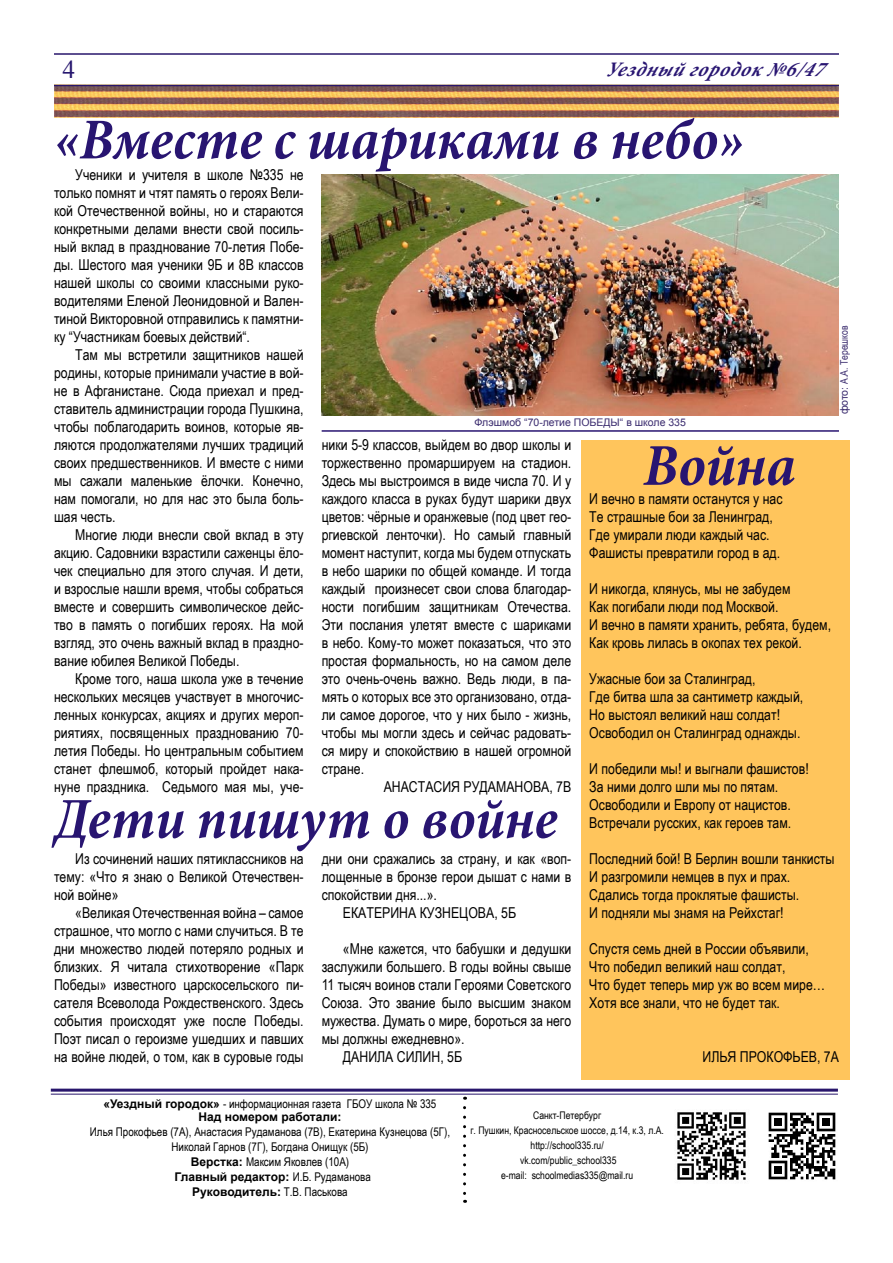
<style>
.page{position:relative;width:893px;height:1263px;background:#fff}
.page>*{position:absolute;margin:0;border:0;box-sizing:border-box;transform-origin:0 0}
.t1{font:italic 700 condensed 60px "Minion Pro";letter-spacing:-.005em;color:#281571}
.t2{font:italic 700 condensed 58.5px "Minion Pro";color:#281571}
.t3{font:25.5px "Times New Roman";color:#25156e}
.t4{font:italic 700 20.7px "Minion Pro";color:#291672;scale:.94 1}
.t5{font:15px/18px "Arial Narrow";color:#000}
.t6{font:12px/15px "Arial Narrow";color:#000;text-align:center}
.t7{font:700 12px/15px "Arial";color:#000;text-align:center}
.t8{font:10.5px/15px "Arial Narrow";color:#000;text-align:center}
.t9{font:10.5px "Arial";color:#3a2b6e}
.t10{font:10.5px "Arial Narrow";color:#3a2b6e}
.s1{font-family:"Arial"}
.s2{font-family:"Arial";font-weight:700}
.s3{font-family:"Arial Narrow";font-weight:400}
</style>
<div class="page">
<img style="left:54px;top:86px;width:785px;height:31px">
<div style="left:581px;top:440px;width:268px;height:639px;background:#ffc55c"></div>
<hr style="left:54px;top:53px;width:785px;height:2px;background:#28166c">
<hr style="left:54px;top:85px;width:785px;height:1px;background:#28166c">
<svg style="left:60px;top:54px;width:17px;height:1px"></svg>
<svg style="left:606px;top:53px;width:227px;height:65px"></svg>
<hr style="left:51px;top:1088px;width:787px;height:3px;background:#28166c">
<hr style="left:51px;top:1094px;width:787px;height:1px;background:#28166c">
<img style="left:768px;top:1112px;width:68px;height:68px">
<img style="left:677px;top:1112px;width:69px;height:68px">
<svg style="left:463px;top:1107px;width:3px;height:96px"></svg>
<img style="left:322px;top:175px;width:517px;height:241px">
<hr style="left:322px;top:430px;width:517px;height:2px;background:#281571">
<h3 class="t3" style="left:63px;top:52px;width:14px">4</h3>
<h3 class="t4" style="left:605px;top:54px;width:245px">Уездныйгородок№6/47</h3>
<h2 class="t2" style="left:54px;top:99px;width:691px">«Вместе с шариками в небо»</h2>
<p class="t5" style="left:54px;top:165px;width:251px;text-align:justify;text-indent:21px">Ученики и учителя в школе №335 не только помнят и чтят память о героях Вели&shy;кой Отечественной войны, но и стараются конкретными делами внести свой посиль&shy;ный вклад в празднование 70-летия Побе&shy;ды. Шестого мая ученики 9Б и 8В классов нашей школы со своими классными руко&shy;водителями Еленой Леонидовной и Вален&shy;тиной Викторовной отправились к памятни&shy;ку “Участникам боевых действий“.</p>
<p class="t5" style="left:54px;top:345px;width:251px;text-align:justify;text-indent:21px">Там мы встретили защитников нашей родины, которые принимали участие в вой&shy;не в Афганистане. Сюда приехал и пред&shy;ставитель администрации города Пушкина, чтобы поблагодарить воинов, которые яв&shy;ляются продолжателями лучших традиций своих предшественников. И вместе с ними мы сажали маленькие ёлочки. Конечно, нам помогали, но для нас это была боль&shy;шая честь.</p>
<p class="t5" style="left:54px;top:525px;width:251px;text-align:justify;text-indent:21px">Многие люди внесли свой вклад в эту акцию. Садовники взрастили саженцы ёло&shy;чек специально для этого случая. И дети, и взрослые нашли время, чтобы собраться вместе и совершить символическое дейс&shy;тво в память о погибших героях. На мой взгляд, это очень важный вклад в праздно&shy;вание юбилея Великой Победы.</p>
<p class="t5" style="left:54px;top:669px;width:251px;text-align:justify;text-indent:21px">Кроме того, наша школа уже в течение нескольких месяцев участвует в многочис&shy;ленных конкурсах, акциях и других мероп&shy;риятиях, посвященных празднованию 70- летия Победы. Но центральным событием станет флешмоб, который пройдет нака&shy;нуне праздника. Седьмого мая мы, уче-</p>
<p class="t10" style="left:836px;top:414px;width:90px;rotate:-90deg"><span class="s1">фото:</span> А.А. Терешков</p>
<p class="t9" style="left:475px;top:415px;width:213px">Флэшмоб “70-летие ПОБЕДЫ“ в школе 335</p>
<p class="t5" style="left:322px;top:435px;width:251px">ники 5-9 классов, выйдем во двор школы и</p>
<p class="t5" style="left:322px;top:453px;width:251px">торжественно промаршируем на стадион.</p>
<p class="t5" style="left:322px;top:471px;width:251px">Здесь мы выстроимся в виде числа 70. И у</p>
<p class="t5" style="left:322px;top:489px;width:251px">каждого класса в руках будут шарики двух</p>
<p class="t5" style="left:322px;top:507px;width:251px">цветов: чёрные и оранжевые (под цвет гео-</p>
<p class="t5" style="left:322px;top:525px;width:251px">ргиевской ленточки). Но самый главный</p>
<p class="t5" style="left:322px;top:543px;width:251px">момент наступит, когда мы будем отпускать</p>
<p class="t5" style="left:322px;top:561px;width:251px">в небо шарики по общей команде. И тогда</p>
<p class="t5" style="left:322px;top:579px;width:251px">каждый произнесет свои слова благодар-</p>
<p class="t5" style="left:322px;top:597px;width:251px">ности погибшим защитникам Отечества.</p>
<p class="t5" style="left:322px;top:615px;width:251px">Эти послания улетят вместе с шариками</p>
<p class="t5" style="left:322px;top:633px;width:251px">в небо. Кому-то может показаться, что это</p>
<p class="t5" style="left:322px;top:651px;width:251px">простая формальность, но на самом деле</p>
<p class="t5" style="left:322px;top:669px;width:251px">это очень-очень важно. Ведь люди, в па-</p>
<p class="t5" style="left:322px;top:687px;width:251px">мять о которых все это организовано, отда-</p>
<p class="t5" style="left:322px;top:705px;width:251px">ли самое дорогое, что у них было - жизнь,</p>
<p class="t5" style="left:322px;top:723px;width:251px">чтобы мы могли здесь и сейчас радовать-</p>
<p class="t5" style="left:322px;top:741px;width:251px">ся миру и спокойствию в нашей огромной</p>
<p class="t5" style="left:322px;top:759px;width:44px">стране.</p>
<p class="t5" style="left:384px;top:777px;width:60px">Ан астасия</p>
<p class="t5" style="left:464px;top:777px;width:109px">Рудаманова, 7В</p>
<h1 class="t1" style="left:643px;top:424px;width:154px">Война</h1>
<p class="t5" style="left:589px;top:489px;width:195px">И вечно в памяти останутся у нас<br>Те страшные бои за Ленинград,<br>Где умирали люди каждый час.<br>Фашисты превратили город в ад.</p>
<p class="t5" style="left:589px;top:579px;width:243px">И никогда, клянусь, мы не забудем<br>Как погибали люди под Москвой.<br>И вечно в памяти хранить, ребята, будем, Как кровь лилась в окопах тех рекой.</p>
<p class="t5" style="left:589px;top:669px;width:216px">Ужасные бои за Сталинград,<br>Где битва шла за сантиметр каждый,<br>Но выстоял великий наш солдат!<br>Освободил он Сталинград однажды.</p>
<p class="t5" style="left:589px;top:759px;width:221px">И победили мы! и выгнали фашистов!<br>За ними долго шли мы по пятам.<br>Освободили и Европу от нацистов.<br>Встречали русских, как героев там.</p>
<p class="t5" style="left:589px;top:849px;width:247px">Последний бой! В Берлин вошли танкисты И разгромили немцев в пух и прах.<br>Сдались тогда проклятые фашисты.<br>И подняли мы знамя на Рейхстаг!</p>
<p class="t5" style="left:589px;top:939px;width:237px">Спустя семь дней в России объявили, Что победил великий наш солдат,<br>Что будет теперь мир уж во всем мире… Хотя все знали, что не будет так.</p>
<p class="t5" style="left:703px;top:1047px;width:138px">ИЛЬЯ ПРОКОФЬЕВ, 7А</p>
<h2 class="t2" style="left:54px;top:778px;width:505px">Дети пишут о войне</h2>
<p class="t5" style="left:54px;top:849px;width:251px;text-align:justify;text-indent:21px">Из сочинений наших пятиклассников на тему: «Что я знаю о Великой Отечествен&shy;ной войне»</p>
<p class="t5" style="left:54px;top:903px;width:251px;text-align:justify;text-indent:21px">«Великая Отечественная война – самое страшное, что могло с нами случиться. В те дни множество людей потеряло родных и близких. Я читала стихотворение «Парк Победы» известного царскосельского пи&shy;сателя Всеволода Рождественского. Здесь события происходят уже после Победы.<br>Поэт писал о героизме ушедших и павших на войне людей, о том, как в суровые годы</p>
<p class="t5" style="left:322px;top:849px;width:251px">дни они сражались за страну, и как «воп-</p>
<p class="t5" style="left:322px;top:867px;width:251px">лощенные в бронзе герои дышат с нами в</p>
<p class="t5" style="left:322px;top:885px;width:117px">спокойствии дня...».</p>
<p class="t5" style="left:343px;top:903px;width:93px">Екате рина Кузне</p>
<p class="t5" style="left:459px;top:903px;width:58px">цова, 5Б</p>
<p class="t5" style="left:343px;top:939px;width:230px">«Мне кажется, что бабушки и дедушки</p>
<p class="t5" style="left:322px;top:957px;width:251px">заслужили большего. В годы войны свыше</p>
<p class="t5" style="left:322px;top:975px;width:251px">11 тысяч воинов стали Героями Советского</p>
<p class="t5" style="left:322px;top:993px;width:251px">Союза. Это звание было высшим знаком</p>
<p class="t5" style="left:322px;top:1011px;width:251px">мужества. Думать о мире, бороться за него</p>
<p class="t5" style="left:322px;top:1029px;width:144px">мы должны ежедневно».</p>
<p class="t5" style="left:343px;top:1047px;width:72px">Данила Силин</p>
<p class="t5" style="left:440px;top:1047px;width:23px">, 5Б</p>
<p class="t6" style="left:104px;top:1095px;width:334px"><span class="s2">«Уездный городок»</span> - информационная газета ГБОУ школа № 335</p>
<p class="t7" style="left:199px;top:1110px;width:144px">Над номером работали:</p>
<p class="t6" style="left:90px;top:1124px;width:362px">Илья Прокофьев (7А), Анастасия Рудаманова (7В), Екатерина Кузнецова (5Г),<br>Николай Гарнов (7Г), Богдана Онищук (5Б)<br><span class="s2">Верстка:</span> Максим Яковлев (10А)</p>
<p class="t7" style="left:175px;top:1170px;width:198px">Главный редактор: <span class="s3">И.Б. Рудаманова<br></span>Руководитель: <span class="s3">Т.В. Паськова</span></p>
<p class="t8" style="left:470px;top:1107px;width:195px">Санкт-Петербург<br>г. Пушкин, Красносельское шоссе, д.14, к.3, л.А. http://school335.ru/<br>vk.com/public_school335<br>e-mail: schoolmedias335@mail.ru</p>
</div>
